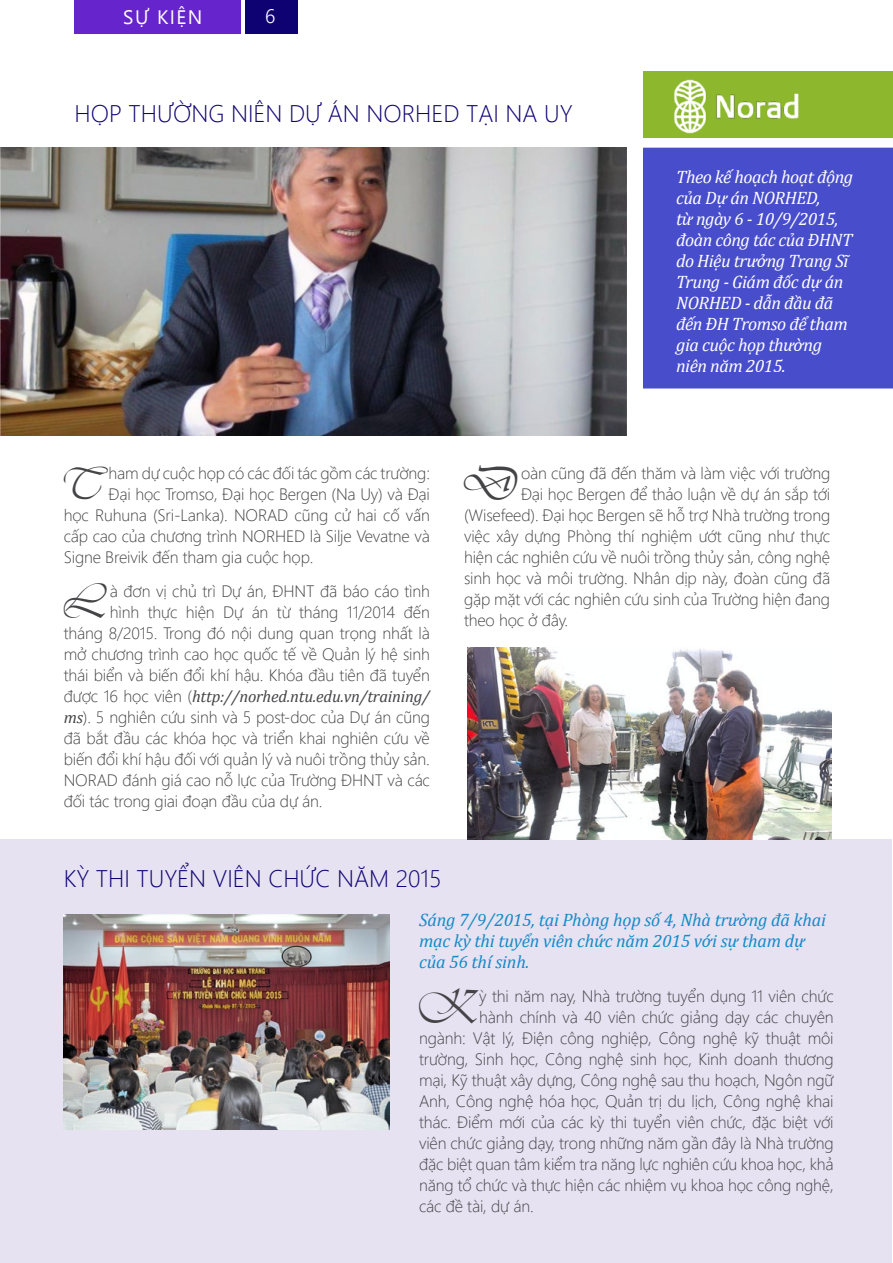
<style>
.page{position:relative;width:893px;height:1263px;background:#fff}
.page>*{position:absolute;margin:0;border:0;box-sizing:border-box;transform-origin:0 0}
.t1{font:44.55px "Vivienne Plain";color:#444447}
.t2{font:300 24px "Segoe UI";color:#0e0273}
.t3{font:19.5px "Segoe UI";letter-spacing:.075em;color:#fff}
.t4{font:300 19.5px "Segoe UI";color:#fff}
.t5{font:italic 18px/21px "Cambria";letter-spacing:-.025em;color:#fff}
.t6{font:italic 18px/21px "Cambria";letter-spacing:-.01em;color:#158ac9}
.t7{font:300 16.5px/21px "Segoe UI";letter-spacing:-.01em;color:#444447;text-align:right}
.t8{font:italic 16.5px "Cambria";letter-spacing:-.01em;color:#444447}
.s1{font-family:"Segoe UI";font-weight:300;font-style:normal}
.s2{font-family:"Cambria";font-weight:400;font-style:italic}
</style>
<div class="page">
<div style="left:0;top:840px;width:892px;height:423px;background:#e6e2f1"></div>
<div style="left:245px;top:0;width:53px;height:33px;background:#0e0273"></div>
<div style="left:74px;top:0;width:167px;height:33px;background:#6624cc"></div>
<div style="left:643px;top:148px;width:250px;height:240px;background:#484dcc"></div>
<img style="left:0;top:148px;width:626px;height:288px">
<img style="left:468px;top:648px;width:363px;height:192px">
<img style="left:64px;top:914px;width:325px;height:216px">
<div style="left:643px;top:71px;width:250px;height:67px;background:#8db82d"></div>
<img style="left:674px;top:79px;width:125px;height:55px">
<p class="t3" style="left:123px;top:3px;width:81px">SỰ KIỆN</p>
<p class="t4" style="left:265px;top:1px;width:12px">6</p>
<h2 class="t2" style="left:74px;top:95px;width:500px">HỌP THƯỜNG NIÊN DỰ ÁN NORHED TẠI NA UY</h2>
<p class="t5" style="left:676px;top:165px;width:179px">Theo kế hoạch hoạt động của Dự án NORHED,<br>từ ngày 6 - 10/9/2015, đoàn công tác của ĐHNT do Hiệu trưởng Trang Sĩ<br>Trung - Giám đốc dự án<br>NORHED - dẫn đầu đã đến ĐH Tromso để tham gia cuộc họp thường niên năm 2015.</p>
<h1 class="t1" style="left:65px;top:450px;width:38px">T</h1>
<p class="t7" style="left:108px;top:462px;width:323px">ham dự cuộc họp có các đối tác gồm các trường:</p>
<p class="t7" style="left:108px;top:483px;width:323px">Đại học Tromso, Đại học Bergen (Na Uy) và Đại</p>
<p class="t7" style="left:64px;top:504px;width:368px">học Ruhuna (Sri-Lanka). NORAD cũng cử hai cố vấn</p>
<p class="t7" style="left:64px;top:525px;width:368px">cấp cao của chương trình NORHED là Silje Vevatne và</p>
<p class="t7" style="left:64px;top:546px;width:251px">Signe Breivik đến tham gia cuộc họp.</p>
<h1 class="t1" style="left:65px;top:568px;width:41px">L</h1>
<p class="t7" style="left:64px;top:579px;width:368px">à đơn vị chủ trì Dự án, ĐHNT đã báo cáo tình<br>hình thực hiện Dự án từ tháng 11/2014 đến<br>tháng 8/2015. Trong đó nội dung quan trọng nhất là mở chương trình cao học quốc tế về Quản lý hệ sinh thái biển và biến đổi khí hậu. Khóa đầu tiên đã tuyển</p>
<p class="t8" style="left:64px;top:684px;width:368px"><span class="s1">được 16 học viên (</span>http://norhed.ntu.edu.vn/training/</p>
<p class="t7" style="left:64px;top:705px;width:368px;text-align:justify"><span class="s2">ms</span>). 5 nghiên cứu sinh và 5 post-doc của Dự án cũng đã bắt đầu các khóa học và triển khai nghiên cứu về biến đổi khí hậu đối với quản lý và nuôi trồng thủy sản.<br>NORAD đánh giá cao nỗ lực của Trường ĐHNT và các đối tác trong giai đoạn đầu của dự án.</p>
<h2 class="t2" style="left:64px;top:860px;width:379px">KỲ THI TUYỂN VIÊN CHỨC NĂM 2015</h2>
<h1 class="t1" style="left:467px;top:450px;width:53px">Ñ</h1>
<p class="t7" style="left:521px;top:462px;width:311px">oàn cũng đã đến thăm và làm việc với trường</p>
<p class="t7" style="left:521px;top:483px;width:311px">Đại học Bergen để thảo luận về dự án sắp tới</p>
<p class="t7" style="left:464px;top:504px;width:368px">(Wisefeed). Đại học Bergen sẽ hỗ trợ Nhà trường trong</p>
<p class="t7" style="left:464px;top:525px;width:368px">việc xây dựng Phòng thí nghiệm ướt cũng như thực</p>
<p class="t7" style="left:464px;top:546px;width:368px">hiện các nghiên cứu về nuôi trồng thủy sản, công nghệ</p>
<p class="t7" style="left:464px;top:567px;width:368px">sinh học và môi trường. Nhân dịp này, đoàn cũng đã</p>
<p class="t7" style="left:464px;top:588px;width:368px">gặp mặt với các nghiên cứu sinh của Trường hiện đang</p>
<p class="t7" style="left:464px;top:609px;width:106px">theo học ở đây.</p>
<p class="t6" style="left:419px;top:909px;width:408px">Sáng 7/9/2015, tại Phòng họp số 4, Nhà trường đã khai mạc kỳ thi tuyển viên chức năm 2015 với sự tham dự của 56 thí sinh.</p>
<h1 class="t1" style="left:422px;top:974px;width:56px">K</h1>
<p class="t7" style="left:479px;top:985px;width:356px">ỳ thi năm nay, Nhà trường tuyển dụng 11 viên chức</p>
<p class="t7" style="left:479px;top:1006px;width:356px">hành chính và 40 viên chức giảng dạy các chuyên</p>
<p class="t7" style="left:419px;top:1027px;width:416px">ngành: Vật lý, Điện công nghiệp, Công nghệ kỹ thuật môi</p>
<p class="t7" style="left:419px;top:1048px;width:416px">trường, Sinh học, Công nghệ sinh học, Kinh doanh thương</p>
<p class="t7" style="left:419px;top:1069px;width:416px">mại, Kỹ thuật xây dựng, Công nghệ sau thu hoạch, Ngôn ngữ</p>
<p class="t7" style="left:419px;top:1090px;width:416px">Anh, Công nghệ hóa học, Quản trị du lịch, Công nghệ khai</p>
<p class="t7" style="left:419px;top:1111px;width:416px">thác. Điểm mới của các kỳ thi tuyển viên chức, đặc biệt với</p>
<p class="t7" style="left:419px;top:1132px;width:416px">viên chức giảng dạy, trong những năm gần đây là Nhà trường</p>
<p class="t7" style="left:419px;top:1153px;width:416px">đặc biệt quan tâm kiểm tra năng lực nghiên cứu khoa học, khả</p>
<p class="t7" style="left:419px;top:1174px;width:416px">năng tổ chức và thực hiện các nhiệm vụ khoa học công nghệ,</p>
<p class="t7" style="left:419px;top:1195px;width:116px">các đề tài, dự án.</p>
</div>
